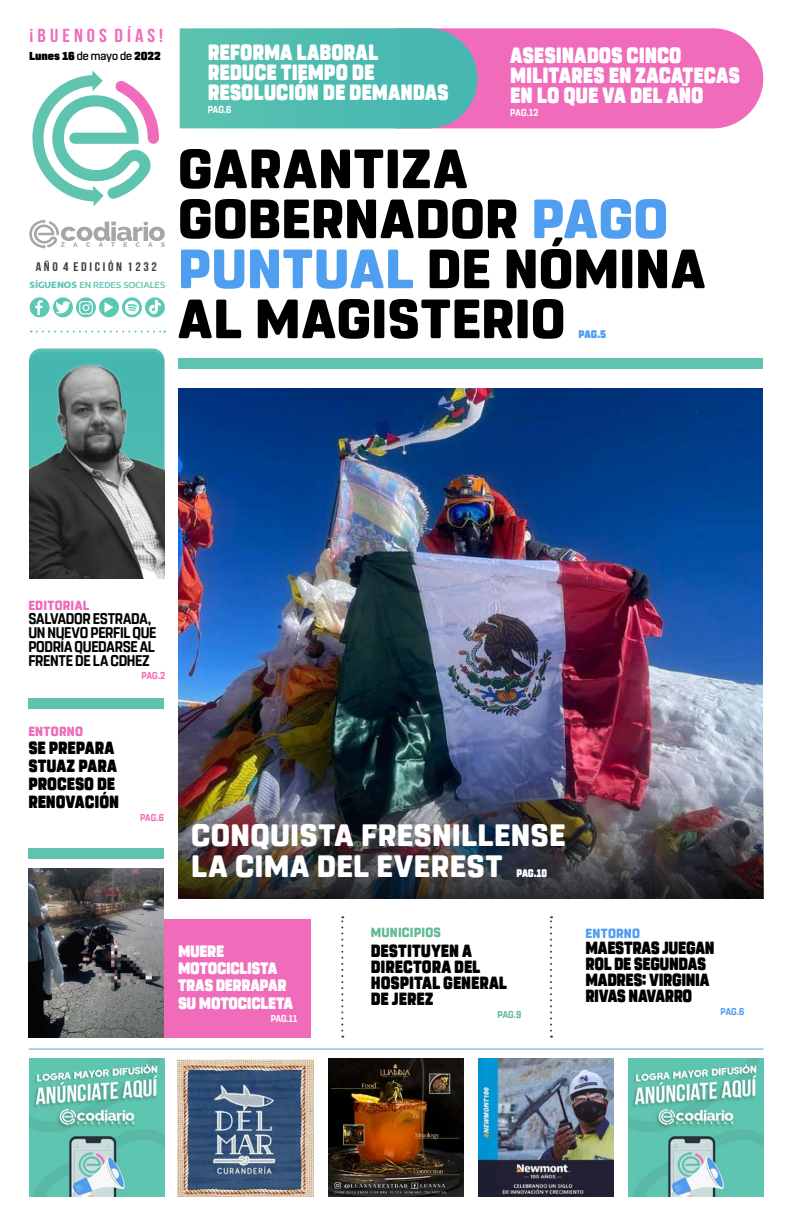
<style>
.page{position:relative;width:791px;height:1225px;background:#fff}
.page>*{position:absolute;margin:0;border:0;box-sizing:border-box;transform-origin:0 0}
.t1{font:800 55px/50px "Rohn Rounded";letter-spacing:.01em;color:#000}
.t2{font:800 30.8px/31px "Rohn Rounded";letter-spacing:.01em;color:#fff}
.t3{font:900 22px/20px "Rohn Rounded";letter-spacing:-.005em;color:#fff;scale:.87 1}
.t4{font:18.8px "Bebas Neue";color:#f06bba;scale:1.1 1}
.t5{font:900 17.6px/18px "Rohn Rounded";letter-spacing:-.005em;color:#000;scale:.87 1}
.t6{font:900 17.6px/16px "Rohn Rounded";letter-spacing:-.025em;color:#000;scale:.85 1}
.t7{font:900 16.5px/17.3px "Rohn Rounded";letter-spacing:-.025em;color:#fff;scale:.9 1}
.t8{font:700 15.4px/14px "Rohn Rounded";letter-spacing:-.02em;color:#000;scale:.9 1}
.t9{font:800 13.2px "Rohn Rounded";letter-spacing:.02em;color:#f06bba;scale:.95 1}
.t10{font:800 13.2px "Rohn Rounded";letter-spacing:.015em;color:#63ba94;scale:.95 1}
.t11{font:800 13.2px "Rohn Rounded";letter-spacing:.02em;color:#4f9ef0;scale:.95 1}
.t12{font:12.5px "Bebas Neue";color:#3d3d3d;scale:1.1 1}
.t13{font:900 11.5px "Rohn Rounded";letter-spacing:-.01em;color:#000}
.t14{font:900 11px "Rohn Rounded";color:#fff;scale:.85 1}
.t15{font:900 11px "Rohn Rounded";color:#4f9ef0;scale:.91 1}
.t16{font:700 9.9px "Rohn Rounded";letter-spacing:-.005em;color:#fff;scale:.91 1}
.t17{font:700 9.9px "Rohn Rounded";color:#f06bba;scale:.91 1}
.t18{font:700 9.9px "Rohn Rounded";letter-spacing:-.005em;color:#fff;scale:.9 1}
.t19{font:700 9.9px "Rohn Rounded";color:#63ba94;scale:.91 1}
.t20{font:700 9.9px "Rohn Rounded";color:#4f9ef0;scale:.91 1}
.t21{font:9.6px "Concord";letter-spacing:-.01em;color:#5ec4af}
.s1{font-weight:500}
.s2{font-weight:700}
.s3{color:#4f9ef0}
</style>
<div class="page">
<hr style="left:29px;top:1048px;width:734px;height:1px;background:#4f9ef0">
<svg style="left:31px;top:330px;width:134px;height:2px"></svg>
<svg style="left:29px;top:219px;width:136px;height:30px"></svg>
<svg style="left:550px;top:916px;width:2px;height:121px"></svg>
<svg style="left:341px;top:916px;width:2px;height:121px"></svg>
<div style="left:29px;top:351px;width:135px;height:195px;background:#46b7b1;border-radius:12px"></div>
<img style="left:29px;top:358px;width:136px;height:220px">
<img style="left:478px;top:1058px;width:136px;height:138px">
<img style="left:29px;top:1058px;width:135px;height:138px">
<img style="left:628px;top:1058px;width:135px;height:138px">
<img style="left:328px;top:1058px;width:136px;height:138px">
<img style="left:178px;top:1059px;width:135px;height:137px">
<svg style="left:32px;top:70px;width:127px;height:136px"></svg>
<div style="left:30px;top:297px;width:20px;height:20px;background:#5cc9b5;border-radius:50%"></div>
<svg style="left:35px;top:300px;width:8px;height:15px"></svg>
<svg style="left:53px;top:297px;width:20px;height:20px"></svg>
<svg style="left:55px;top:301px;width:15px;height:12px"></svg>
<svg style="left:76px;top:297px;width:20px;height:20px"></svg>
<svg style="left:79px;top:301px;width:14px;height:13px"></svg>
<div style="left:99px;top:297px;width:20px;height:20px;background:#5cc9b5;border-radius:50%"></div>
<svg style="left:122px;top:297px;width:20px;height:20px"></svg>
<svg style="left:145px;top:297px;width:20px;height:20px"></svg>
<svg style="left:104px;top:302px;width:10px;height:11px"></svg>
<svg style="left:125px;top:300px;width:14px;height:15px"></svg>
<svg style="left:149px;top:300px;width:12px;height:14px"></svg>
<svg style="left:179px;top:28px;width:584px;height:100px;background:#a196b6"></svg>
<div style="left:28px;top:848px;width:136px;height:10px;background:#5ec4af"></div>
<div style="left:28px;top:698px;width:136px;height:10px;background:#5ec4af"></div>
<div style="left:28px;top:918px;width:283px;height:119px;background:#f06bba"></div>
<img style="left:28px;top:868px;width:136px;height:169px">
<div style="left:179px;top:358px;width:584px;height:10px;background:#5ec4af"></div>
<img style="left:179px;top:388px;width:584px;height:366px">
<img style="left:178px;top:754px;width:585px;height:144px">
<p class="t4" style="left:30px;top:26px;width:123px">¡ B U E N O S D Í A S !</p>
<p class="t13" style="left:29px;top:49px;width:133px">Lunes 16 <span class="s1">de mayo de</span> 2022</p>
<p class="t12" style="left:36px;top:259px;width:112px">A Ñ O 4 E D I C I Ó N 1 2 3 2</p>
<p class="t21" style="left:30px;top:279px;width:137px"><span class="s2">SÍGUENOS</span> EN REDES SOCIALES</p>
<p class="t3" style="left:208px;top:42px;width:279px">REFORMA LABORAL<br>REDUCE TIEMPO DE<br>RESOLUCIÓN DE DEMANDAS</p>
<p class="t16" style="left:208px;top:104px;width:28px">PAG.6</p>
<p class="t3" style="left:510px;top:45px;width:266px">ASESINADOS CINCO<br>MILITARES EN ZACATECAS<br>EN LO QUE VA DEL AÑO</p>
<p class="t16" style="left:510px;top:107px;width:33px">PAG.12</p>
<h1 class="t1" style="left:178px;top:144px;width:529px">GARANTIZA<br>GOBERNADOR <span class="s3">PAGO<br>PUNTUAL</span> DE NÓMINA<br>AL MAGISTERIO</h1>
<p class="t15" style="left:579px;top:328px;width:32px">PAG.5</p>
<p class="t9" style="left:28px;top:597px;width:66px">EDITORIAL</p>
<p class="t8" style="left:28px;top:611px;width:144px">SALVADOR ESTRADA,<br>UN NUEVO PERFIL QUE<br>PODRÍA QUEDARSE AL<br>FRENTE DE LA CDHEZ</p>
<p class="t17" style="left:142px;top:669px;width:27px">PAG.2</p>
<p class="t9" style="left:28px;top:724px;width:59px">ENTORNO</p>
<p class="t5" style="left:28px;top:739px;width:106px">SE PREPARA<br>STUAZ PARA<br>PROCESO DE<br>RENOVACIÓN</p>
<p class="t17" style="left:140px;top:812px;width:28px">PAG.6</p>
<h2 class="t2" style="left:191px;top:820px;width:376px">CONQUISTA FRESNILLENSE<br>LA CIMA DEL EVEREST</h2>
<p class="t14" style="left:517px;top:867px;width:37px">PAG.10</p>
<p class="t7" style="left:178px;top:942px;width:129px">MUERE<br>MOTOCICLISTA<br>TRAS DERRAPAR<br>SU MOTOCICLETA</p>
<p class="t18" style="left:271px;top:1012px;width:31px">PAG.11</p>
<p class="t10" style="left:371px;top:924px;width:75px">MUNICIPIOS</p>
<p class="t5" style="left:371px;top:943px;width:158px;line-height:16px">DESTITUYEN A<br>DIRECTORA DEL<br>HOSPITAL GENERAL<br>DE JEREZ</p>
<p class="t19" style="left:497px;top:1008px;width:28px">PAG.9</p>
<p class="t11" style="left:585px;top:926px;width:59px">ENTORNO</p>
<p class="t6" style="left:585px;top:940px;width:153px">MAESTRAS JUEGAN<br>ROL DE SEGUNDAS<br>MADRES: VIRGINIA<br>RIVAS NAVARRO</p>
<p class="t20" style="left:720px;top:1006px;width:28px">PAG.6</p>
</div>
